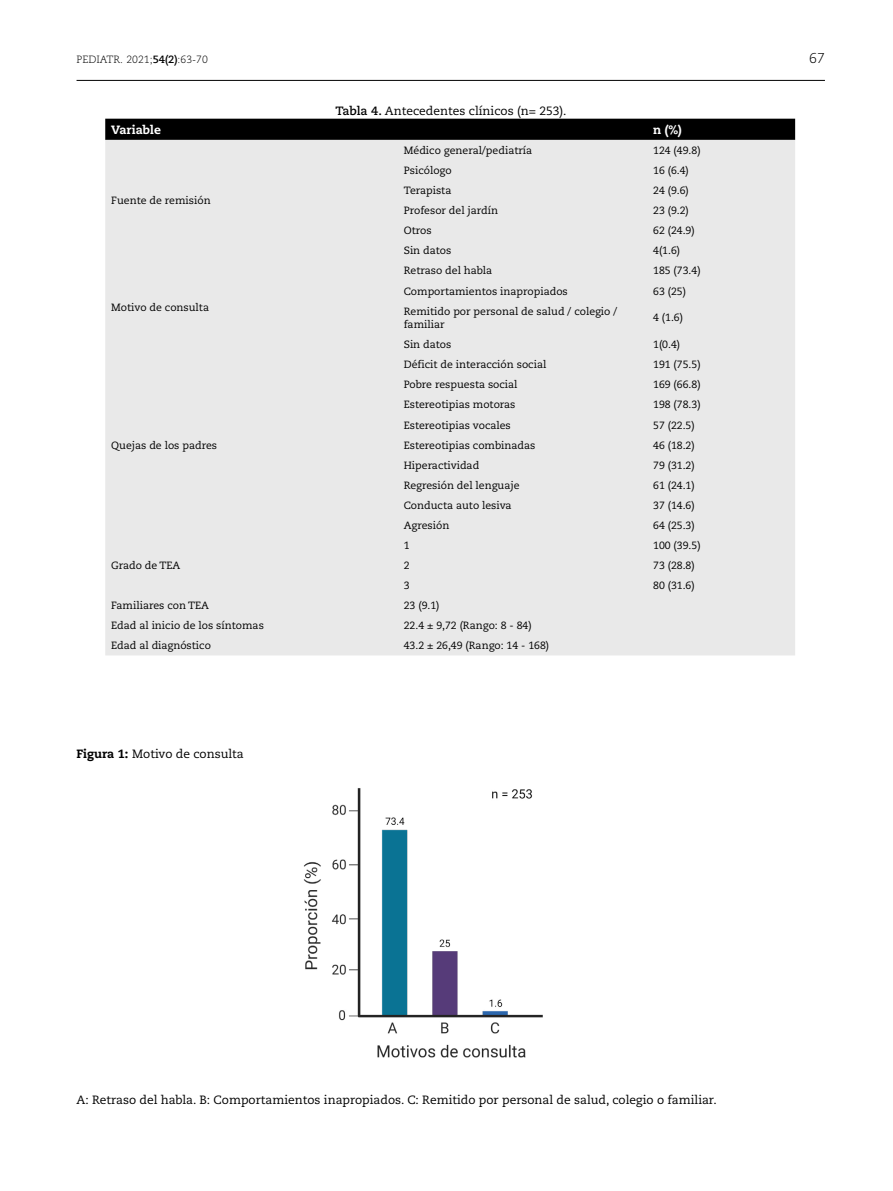
<style>
.page{position:relative;width:893px;height:1191px;background:#fff}
.page>*{position:absolute;margin:0;border:0;box-sizing:border-box;transform-origin:0 0}
.t1{font:300 14.25px "Caecilia LT Std";color:#000}
.t2{font:12px "Caecilia LT Std";color:#000}
.t3{font:800 12px "Caecilia LT Std";color:#fff}
.t4{font:10.5px/13.5px "Caecilia LT Std";color:#000}
.t5{font:300 10.5px "Caecilia LT Std";color:#000}
.s1{font-weight:700}
.s2{font-weight:800}
</style>
<div class="page">
<hr style="left:77px;top:80px;width:748px;height:1px;background:#000">
<div style="left:105px;top:119px;width:690px;height:21px;background:#000"></div>
<div style="left:105px;top:140px;width:690px;height:515px;background:#e9e9e9"></div>
<img style="left:303px;top:788px;width:240px;height:270px">
<p class="t5" style="left:77px;top:53px;width:133px">PEDIATR. 2021;<span class="s1">54(2)</span>:63-70</p>
<h1 class="t1" style="left:809px;top:50px;width:17px">67</h1>
<p class="t2" style="left:335px;top:104px;width:233px"><span class="s1">Tabla 4.</span> Antecedentes clínicos (n= 253).</p>
<p class="t3" style="left:111px;top:122px;width:51px">Variable</p>
<p class="t3" style="left:653px;top:122px;width:30px">n (%)</p>
<p class="t4" style="left:111px;top:194px;width:101px">Fuente de remisión</p>
<p class="t4" style="left:111px;top:301px;width:99px">Motivo de consulta</p>
<p class="t4" style="left:111px;top:438px;width:107px">Quejas de los padres</p>
<p class="t4" style="left:111px;top:559px;width:71px">Grado de TEA</p>
<p class="t4" style="left:404px;top:144px;width:130px">Médico general/pediatría</p>
<p class="t4" style="left:653px;top:144px;width:49px">124 (49.8)</p>
<p class="t4" style="left:404px;top:164px;width:49px">Psicólogo</p>
<p class="t4" style="left:653px;top:164px;width:37px">16 (6.4)</p>
<p class="t4" style="left:404px;top:184px;width:49px">Terapista</p>
<p class="t4" style="left:653px;top:184px;width:37px">24 (9.6)</p>
<p class="t4" style="left:404px;top:204px;width:96px">Profesor del jardín</p>
<p class="t4" style="left:653px;top:204px;width:37px">23 (9.2)</p>
<p class="t4" style="left:404px;top:224px;width:29px">Otros</p>
<p class="t4" style="left:653px;top:224px;width:43px">62 (24.9)</p>
<p class="t4" style="left:404px;top:244px;width:49px">Sin datos</p>
<p class="t4" style="left:653px;top:244px;width:29px">4(1.6)</p>
<p class="t4" style="left:404px;top:264px;width:90px">Retraso del habla</p>
<p class="t4" style="left:653px;top:264px;width:49px">185 (73.4)</p>
<p class="t4" style="left:404px;top:284px;width:166px">Comportamientos inapropiados</p>
<p class="t4" style="left:653px;top:284px;width:34px">63 (25)</p>
<p class="t4" style="left:404px;top:304px;width:215px">Remitido por personal de salud / colegio / familiar</p>
<p class="t4" style="left:653px;top:311px;width:31px">4 (1.6)</p>
<p class="t4" style="left:404px;top:338px;width:49px">Sin datos</p>
<p class="t4" style="left:653px;top:338px;width:29px">1(0.4)</p>
<p class="t4" style="left:404px;top:358px;width:144px">Déficit de interacción social</p>
<p class="t4" style="left:653px;top:358px;width:49px">191 (75.5)</p>
<p class="t4" style="left:404px;top:378px;width:115px">Pobre respuesta social</p>
<p class="t4" style="left:653px;top:378px;width:49px">169 (66.8)</p>
<p class="t4" style="left:404px;top:398px;width:113px">Estereotipias motoras</p>
<p class="t4" style="left:653px;top:398px;width:49px">198 (78.3)</p>
<p class="t4" style="left:404px;top:418px;width:109px">Estereotipias vocales</p>
<p class="t4" style="left:653px;top:418px;width:43px">57 (22.5)</p>
<p class="t4" style="left:404px;top:438px;width:133px">Estereotipias combinadas</p>
<p class="t4" style="left:653px;top:438px;width:43px">46 (18.2)</p>
<p class="t4" style="left:404px;top:458px;width:77px">Hiperactividad</p>
<p class="t4" style="left:653px;top:458px;width:43px">79 (31.2)</p>
<p class="t4" style="left:404px;top:478px;width:117px">Regresión del lenguaje</p>
<p class="t4" style="left:653px;top:478px;width:43px">61 (24.1)</p>
<p class="t4" style="left:404px;top:499px;width:109px">Conducta auto lesiva</p>
<p class="t4" style="left:653px;top:499px;width:43px">37 (14.6)</p>
<p class="t4" style="left:404px;top:519px;width:47px">Agresión</p>
<p class="t4" style="left:653px;top:519px;width:43px">64 (25.3)</p>
<p class="t4" style="left:404px;top:539px;width:7px">1</p>
<p class="t4" style="left:653px;top:539px;width:49px">100 (39.5)</p>
<p class="t4" style="left:404px;top:559px;width:7px">2</p>
<p class="t4" style="left:653px;top:559px;width:43px">73 (28.8)</p>
<p class="t4" style="left:404px;top:579px;width:7px">3</p>
<p class="t4" style="left:653px;top:579px;width:43px">80 (31.6)</p>
<p class="t4" style="left:111px;top:599px;width:99px">Familiares con TEA</p>
<p class="t4" style="left:404px;top:599px;width:37px">23 (9.1)</p>
<p class="t4" style="left:111px;top:619px;width:154px">Edad al inicio de los síntomas</p>
<p class="t4" style="left:404px;top:619px;width:129px">22.4 ± 9,72 (Rango: 8 - 84)</p>
<p class="t4" style="left:111px;top:639px;width:101px">Edad al diagnóstico</p>
<p class="t4" style="left:404px;top:639px;width:147px">43.2 ± 26,49 (Rango: 14 - 168)</p>
<p class="t2" style="left:77px;top:746px;width:169px"><span class="s2">Figura 1:</span> Motivo de consulta</p>
<p class="t2" style="left:77px;top:1092px;width:642px">A: Retraso del habla. B: Comportamientos inapropiados. C: Remitido por personal de salud, colegio o familiar.</p>
</div>
